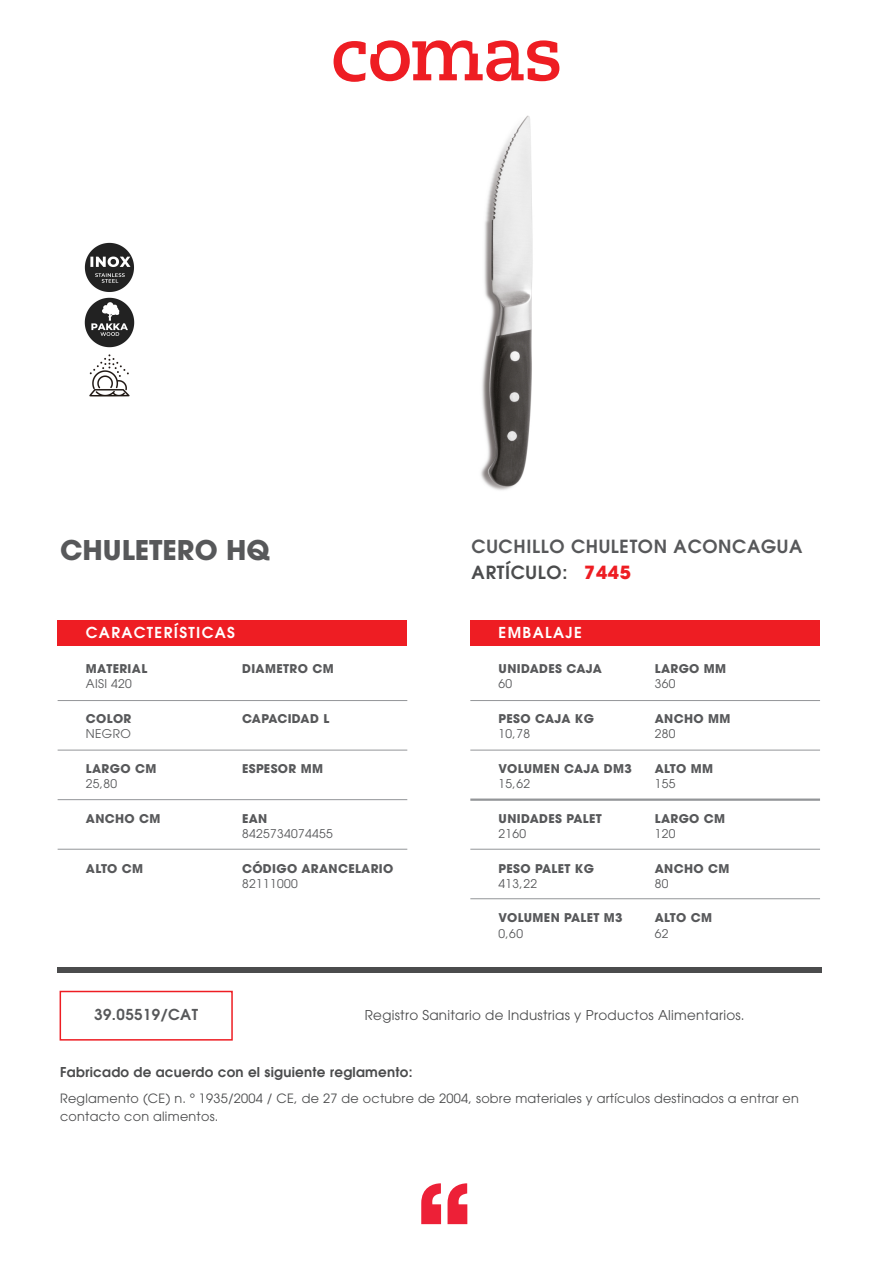
<style>
.page{position:relative;width:893px;height:1263px;background:#fff}
.page>*{position:absolute;margin:0;border:0;box-sizing:border-box;transform-origin:0 0}
.t1{font:700 27px "Avant Garde";color:#57585a}
.t2{font:600 18px/25.7px "Avant Garde";letter-spacing:.04em;color:#57585a}
.t3{font:600 15px "Avant Garde";letter-spacing:.09em;color:#fff}
.t4{font:600 15px "Avant Garde";letter-spacing:.03em;color:#57585a}
.t5{font:13.5px "Avant Garde";letter-spacing:.02em;color:#4b4c4d}
.t6{font:600 13.5px "Avant Garde";letter-spacing:.02em;color:#4b4c4d}
.t7{font:12.75px/18px "Avant Garde";letter-spacing:.02em;color:#4b4c4d}
.t8{font:700 12px "Avant Garde";letter-spacing:.03em;color:#57585a}
.t9{font:12px "Avant Garde";letter-spacing:.03em;color:#57585a}
.t10{font:700 12px "Avant Garde";letter-spacing:.01em;color:#57585a}
.s1{color:#4b4c4d}
.s2{font-weight:700;color:#ee1d23}
</style>
<div class="page">
<svg style="left:421px;top:1183px;width:20px;height:41px"></svg>
<svg style="left:448px;top:1183px;width:19px;height:41px"></svg>
<svg style="left:334px;top:40px;width:225px;height:42px"></svg>
<div style="left:58px;top:620px;width:349px;height:25px;background:#ee1d23"></div>
<div style="left:58px;top:967px;width:764px;height:6px;background:#4b4c4d"></div>
<hr style="left:58px;top:700px;width:349px;height:1px;background:#939598">
<hr style="left:58px;top:750px;width:349px;height:1px;background:#939598">
<hr style="left:58px;top:799px;width:349px;height:1px;background:#939598">
<hr style="left:58px;top:849px;width:349px;height:1px;background:#939598">
<div style="left:470px;top:620px;width:350px;height:25px;background:#ee1d23"></div>
<hr style="left:470px;top:700px;width:350px;height:1px;background:#939598">
<hr style="left:470px;top:750px;width:350px;height:1px;background:#939598">
<hr style="left:470px;top:798px;width:350px;height:3px;background:#939598">
<hr style="left:470px;top:849px;width:350px;height:1px;background:#939598">
<hr style="left:470px;top:898px;width:350px;height:1px;background:#939598">
<div style="left:60px;top:991px;width:173px;height:49px;border:2px solid #ee1d23"></div>
<img style="left:84px;top:242px;width:51px;height:155px">
<img style="left:481px;top:115px;width:52px;height:375px">
<h1 class="t1" style="left:60px;top:532px;width:211px">CHULETERO HQ</h1>
<h2 class="t2" style="left:472px;top:533px;width:332px">CUCHILLO CHULETON ACONCAGUA<br><span class="s1">ARTÍCULO:</span> <span class="s2">7445</span></h2>
<p class="t3" style="left:86px;top:623px;width:151px">CARACTERÍSTICAS</p>
<p class="t8" style="left:86px;top:661px;width:63px">MATERIAL</p>
<p class="t9" style="left:86px;top:677px;width:48px">AISI 420</p>
<p class="t8" style="left:242px;top:661px;width:93px">DIAMETRO CM</p>
<p class="t8" style="left:86px;top:711px;width:47px">COLOR</p>
<p class="t9" style="left:86px;top:727px;width:46px">NEGRO</p>
<p class="t8" style="left:86px;top:761px;width:72px">LARGO CM</p>
<p class="t9" style="left:86px;top:777px;width:33px">25,80</p>
<p class="t8" style="left:86px;top:810px;width:76px">ANCHO CM</p>
<p class="t10" style="left:242px;top:711px;width:89px">CAPACIDAD L</p>
<p class="t8" style="left:242px;top:761px;width:83px">ESPESOR MM</p>
<p class="t8" style="left:242px;top:810px;width:27px">EAN</p>
<p class="t9" style="left:242px;top:826px;width:92px">8425734074455</p>
<p class="t3" style="left:499px;top:623px;width:85px">EMBALAJE</p>
<p class="t8" style="left:499px;top:661px;width:105px">UNIDADES CAJA</p>
<p class="t9" style="left:499px;top:677px;width:15px">60</p>
<p class="t8" style="left:499px;top:711px;width:97px">PESO CAJA KG</p>
<p class="t9" style="left:499px;top:727px;width:33px">10,78</p>
<p class="t8" style="left:499px;top:761px;width:135px">VOLUMEN CAJA DM3</p>
<p class="t9" style="left:499px;top:777px;width:33px">15,62</p>
<p class="t8" style="left:499px;top:810px;width:105px">UNIDADES PALET</p>
<p class="t9" style="left:499px;top:826px;width:29px">2160</p>
<p class="t8" style="left:655px;top:661px;width:73px">LARGO MM</p>
<p class="t9" style="left:655px;top:677px;width:22px">360</p>
<p class="t8" style="left:655px;top:711px;width:77px">ANCHO MM</p>
<p class="t9" style="left:655px;top:727px;width:22px">280</p>
<p class="t8" style="left:655px;top:761px;width:60px">ALTO MM</p>
<p class="t9" style="left:655px;top:777px;width:22px">155</p>
<p class="t8" style="left:655px;top:810px;width:72px">LARGO CM</p>
<p class="t9" style="left:655px;top:826px;width:22px">120</p>
<p class="t8" style="left:86px;top:860px;width:59px">ALTO CM</p>
<p class="t8" style="left:242px;top:860px;width:153px">CÓDIGO ARANCELARIO</p>
<p class="t9" style="left:242px;top:876px;width:57px">82111000</p>
<p class="t8" style="left:499px;top:860px;width:97px">PESO PALET KG</p>
<p class="t9" style="left:499px;top:876px;width:40px">413,22</p>
<p class="t8" style="left:499px;top:910px;width:126px">VOLUMEN PALET M3</p>
<p class="t9" style="left:499px;top:926px;width:26px">0,60</p>
<p class="t8" style="left:655px;top:860px;width:76px">ANCHO CM</p>
<p class="t9" style="left:655px;top:876px;width:15px">80</p>
<p class="t8" style="left:655px;top:910px;width:59px">ALTO CM</p>
<p class="t9" style="left:655px;top:926px;width:15px">62</p>
<p class="t4" style="left:94px;top:1005px;width:105px">39.05519/CAT</p>
<p class="t5" style="left:365px;top:1007px;width:381px">Registro Sanitario de Industrias y Productos Alimentarios.</p>
<p class="t6" style="left:60px;top:1063px;width:354px">Fabricado de acuerdo con el siguiente reglamento:</p>
<p class="t7" style="left:60px;top:1090px;width:740px">Reglamento (CE) n. º 1935/2004 / CE, de 27 de octubre de 2004, sobre materiales y artículos destinados a entrar en contacto con alimentos.</p>
</div>
